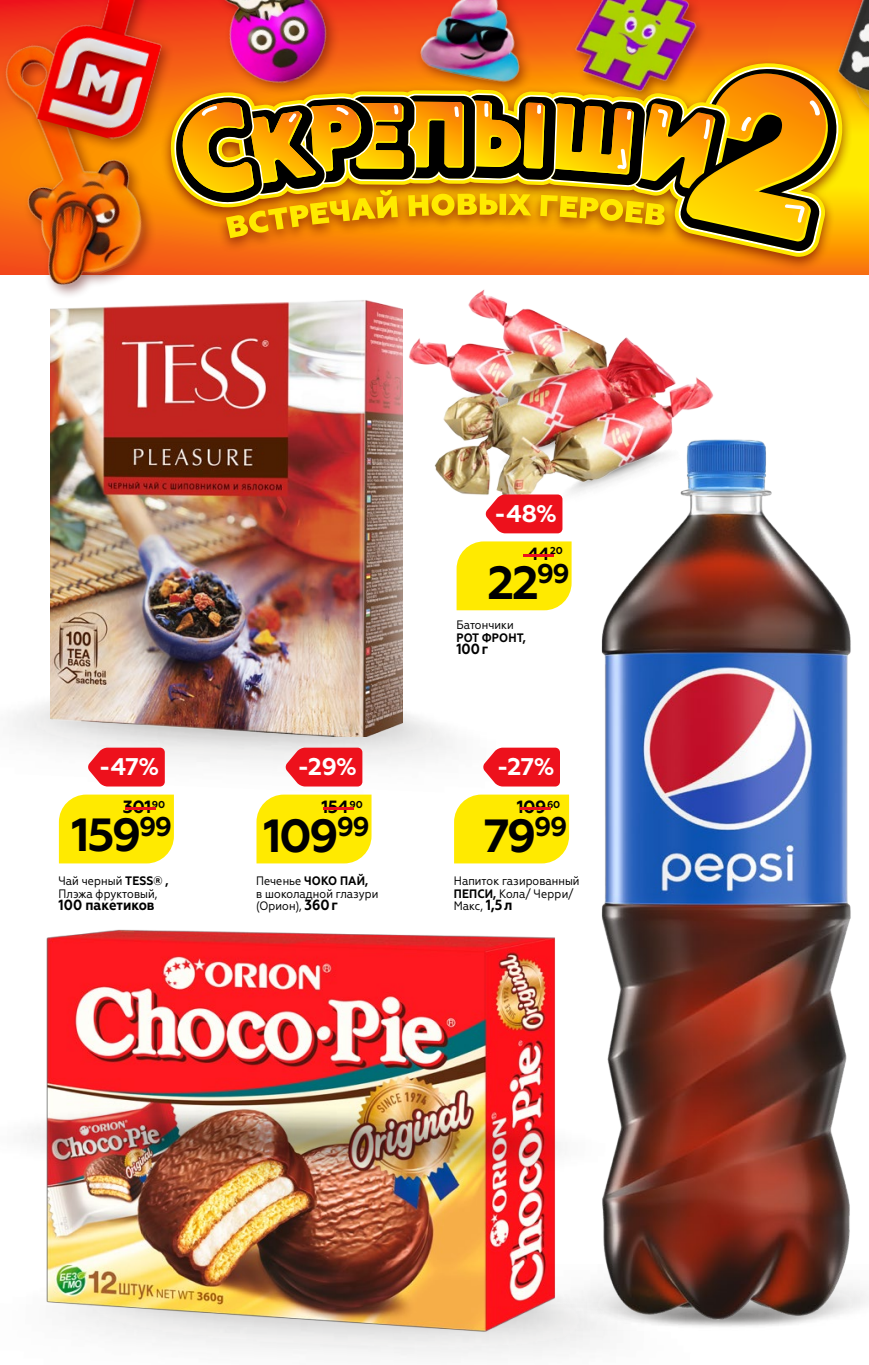
<style>
.page{position:relative;width:869px;height:1365px;background:#fff}
.page>*{position:absolute;margin:0;border:0;box-sizing:border-box;transform-origin:0 0}
.t1{font:700 46.38px "Geometria";letter-spacing:-.055em;color:#000}
.t2{font:700 24.15px "Geometria";color:#fff}
.t3{font:700 17.68px "Geometria";letter-spacing:-.03em;color:#000}
.t4{font:700 14.7px "Geometria Narrow";color:#000}
.t5{font:12.25px/12.2px "Geometria Narrow";color:#000}
.t6{font:700 9.97px "Geometria";letter-spacing:-.03em;color:#000}
.s1{font-size:17.68px;color:#ed111c}
.s2{font-weight:700}
.s3{font-weight:700;font-size:14.7px}
</style>
<div class="page">
<img style="left:591px;top:0;width:187px;height:58px">
<img style="left:0;top:23px;width:173px;height:260px">
<img style="left:9px;top:0;width:151px;height:159px">
<img style="left:377px;top:0;width:214px;height:58px">
<div style="left:160px;top:58px;width:692px;height:214px;background:#7c1308;opacity:.75"></div>
<svg style="left:169px;top:63px;width:642px;height:194px;background:#e87c16"></svg>
<svg style="left:173px;top:66px;width:638px;height:187px;background:#df8523"></svg>
<svg style="left:174px;top:69px;width:637px;height:182px;background:#c0840a"></svg>
<div style="left:850px;top:48px;width:18px;height:267px;background:#530400;opacity:.5"></div>
<img style="left:811px;top:93px;width:57px;height:174px">
<div style="left:832px;top:0;width:36px;height:120px;background:#530400;opacity:.5"></div>
<img style="left:784px;top:0;width:84px;height:93px">
<img style="left:149px;top:0;width:199px;height:113px">
<img style="left:409px;top:289px;width:305px;height:222px">
<img style="left:13px;top:670px;width:440px;height:129px">
<img style="left:50px;top:283px;width:352px;height:453px">
<img style="left:40px;top:929px;width:520px;height:435px">
<img style="left:525px;top:1264px;width:343px;height:66px">
<img style="left:588px;top:425px;width:275px;height:932px">
<img style="left:25px;top:1093px;width:596px;height:100px">
<div style="left:456px;top:541px;width:115px;height:69px;background:#ffea00"></div>
<svg style="left:485px;top:494px;width:77px;height:39px;background:#ee2a34"></svg>
<div style="left:454px;top:794px;width:115px;height:69px;background:#ffea00"></div>
<svg style="left:483px;top:747px;width:76px;height:39px;background:#ee2a33"></svg>
<div style="left:256px;top:794px;width:115px;height:69px;background:#ffea00"></div>
<svg style="left:285px;top:747px;width:77px;height:39px;background:#ed2a33"></svg>
<div style="left:59px;top:794px;width:115px;height:69px;background:#ffea00"></div>
<svg style="left:88px;top:747px;width:77px;height:39px;background:#ee2933"></svg>
<p class="t2" style="left:494px;top:499px;width:64px">-48%</p>
<p class="t6" style="left:514px;top:545px;width:50px"><span class="s1">-</span>20</p>
<p class="t3" style="left:527px;top:543px;width:24px">44</p>
<p class="t1" style="left:487px;top:554px;width:84px">22<sup>99</sup></p>
<p class="t5" style="left:456px;top:619px;width:71px">Батончики<br><span class="s2">РОТ ФРОНТ,</span></p>
<p class="t4" style="left:456px;top:640px;width:33px">100г</p>
<p class="t2" style="left:99px;top:752px;width:62px">-47%</p>
<p class="t2" style="left:297px;top:752px;width:61px">-29%</p>
<p class="t2" style="left:496px;top:752px;width:59px">-27%</p>
<p class="t6" style="left:116px;top:798px;width:50px"><span class="s1">-</span>90</p>
<p class="t3" style="left:123px;top:796px;width:30px">301</p>
<p class="t6" style="left:314px;top:798px;width:50px"><span class="s1">-</span>90</p>
<p class="t3" style="left:321px;top:796px;width:29px">154</p>
<p class="t6" style="left:511px;top:798px;width:50px"><span class="s1">-</span>60</p>
<p class="t3" style="left:516px;top:796px;width:31px">109</p>
<p class="t1" style="left:72px;top:807px;width:102px">159<sup>99</sup></p>
<p class="t1" style="left:263px;top:807px;width:108px">109<sup>99</sup></p>
<p class="t1" style="left:483px;top:807px;width:85px">79<sup>99</sup></p>
<p class="t5" style="left:59px;top:874px;width:111px">Чай черный <span class="s2">TESS® ,<br></span>Плэжа фруктовый,</p>
<p class="t4" style="left:59px;top:896px;width:98px">100 пакетиков</p>
<p class="t5" style="left:256px;top:874px;width:124px">Печенье <span class="s2">ЧОКО ПАЙ,<br></span>в шоколадной глазури (Орион), <span class="s3">360г</span></p>
<p class="t5" style="left:453px;top:874px;width:127px">Напиток газированный<br><span class="s2">ПЕПСИ,</span> Кола/ Черри/<br>Макс, <span class="s3">1,5л</span></p>
</div>
